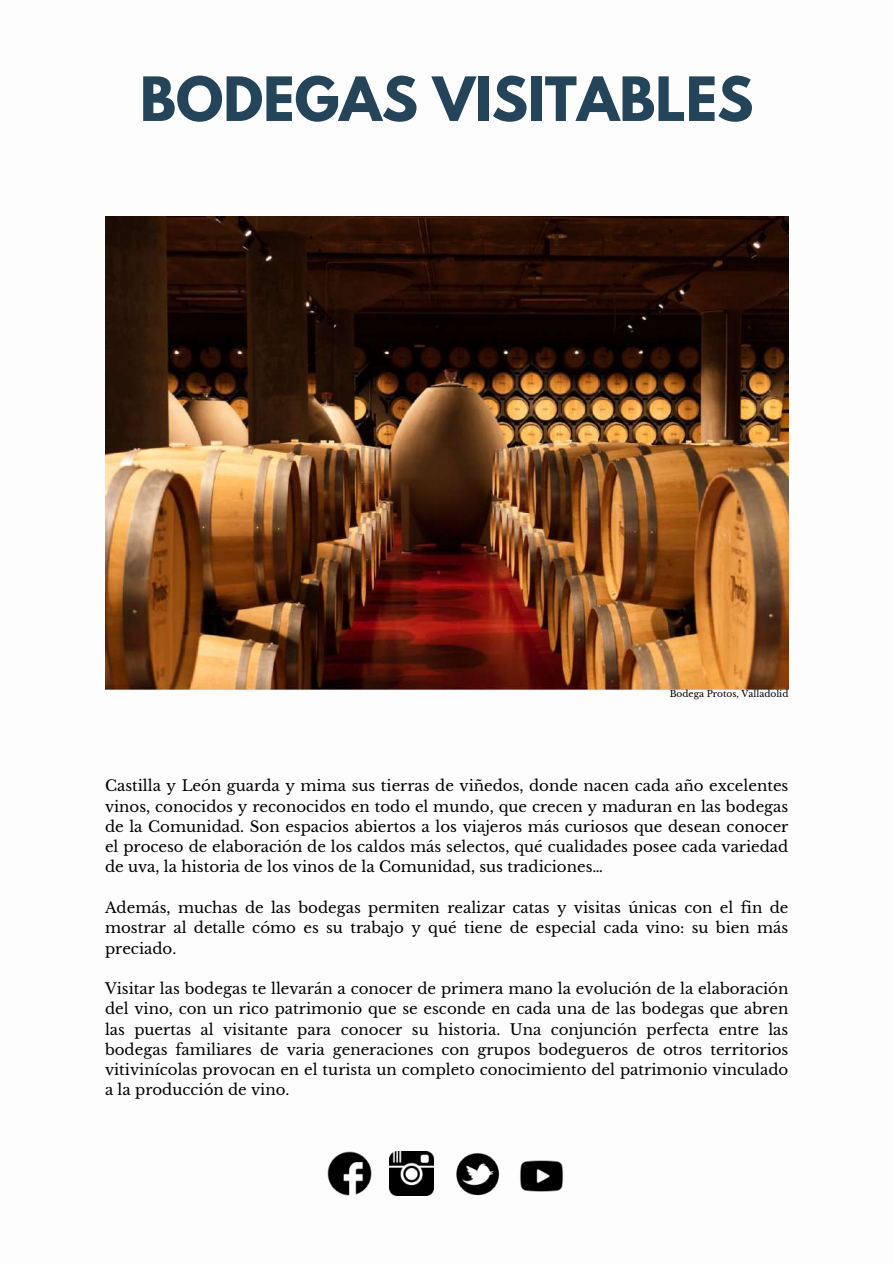
<style>
.page{position:relative;width:893px;height:1264px;background:#fff}
.page>*{position:absolute;margin:0;border:0;box-sizing:border-box;transform-origin:0 0}
.t1{font:700 54px "League Spartan";color:#234459}
.t2{font:15px/20.2px "Libre Baskerville";color:#000;text-align:justify}
.t3{font:9px "Libre Baskerville";color:#000}
</style>
<div class="page">
<img style="left:328px;top:1151px;width:43px;height:44px">
<img style="left:456px;top:1153px;width:44px;height:43px">
<img style="left:520px;top:1160px;width:43px;height:32px">
<img style="left:389px;top:1151px;width:44px;height:44px">
<img style="left:105px;top:217px;width:683px;height:472px">
<h1 class="t1" style="left:140px;top:72px;width:615px">BODEGAS VISITABLES</h1>
<p class="t3" style="left:669px;top:688px;width:120px">Bodega Protos, Valladolid</p>
<p class="t2" style="left:105px;top:776px;width:684px">Castilla y León guarda y mima sus tierras de viñedos, donde nacen cada año excelentes vinos, conocidos y reconocidos en todo el mundo, que crecen y maduran en las bodegas de la Comunidad. Son espacios abiertos a los viajeros más curiosos que desean conocer el proceso de elaboración de los caldos más selectos, qué cualidades posee cada variedad de uva, la historia de los vinos de la Comunidad, sus tradiciones…</p>
<p class="t2" style="left:105px;top:897px;width:684px">Además, muchas de las bodegas permiten realizar catas y visitas únicas con el fin de mostrar al detalle cómo es su trabajo y qué tiene de especial cada vino: su bien más preciado.</p>
<p class="t2" style="left:105px;top:978px;width:684px">Visitar las bodegas te llevarán a conocer de primera mano la evolución de la elaboración del vino, con un rico patrimonio que se esconde en cada una de las bodegas que abren las puertas al visitante para conocer su historia. Una conjunción perfecta entre las bodegas familiares de varia generaciones con grupos bodegueros de otros territorios vitivinícolas provocan en el turista un completo conocimiento del patrimonio vinculado a la producción de vino.</p>
</div>
